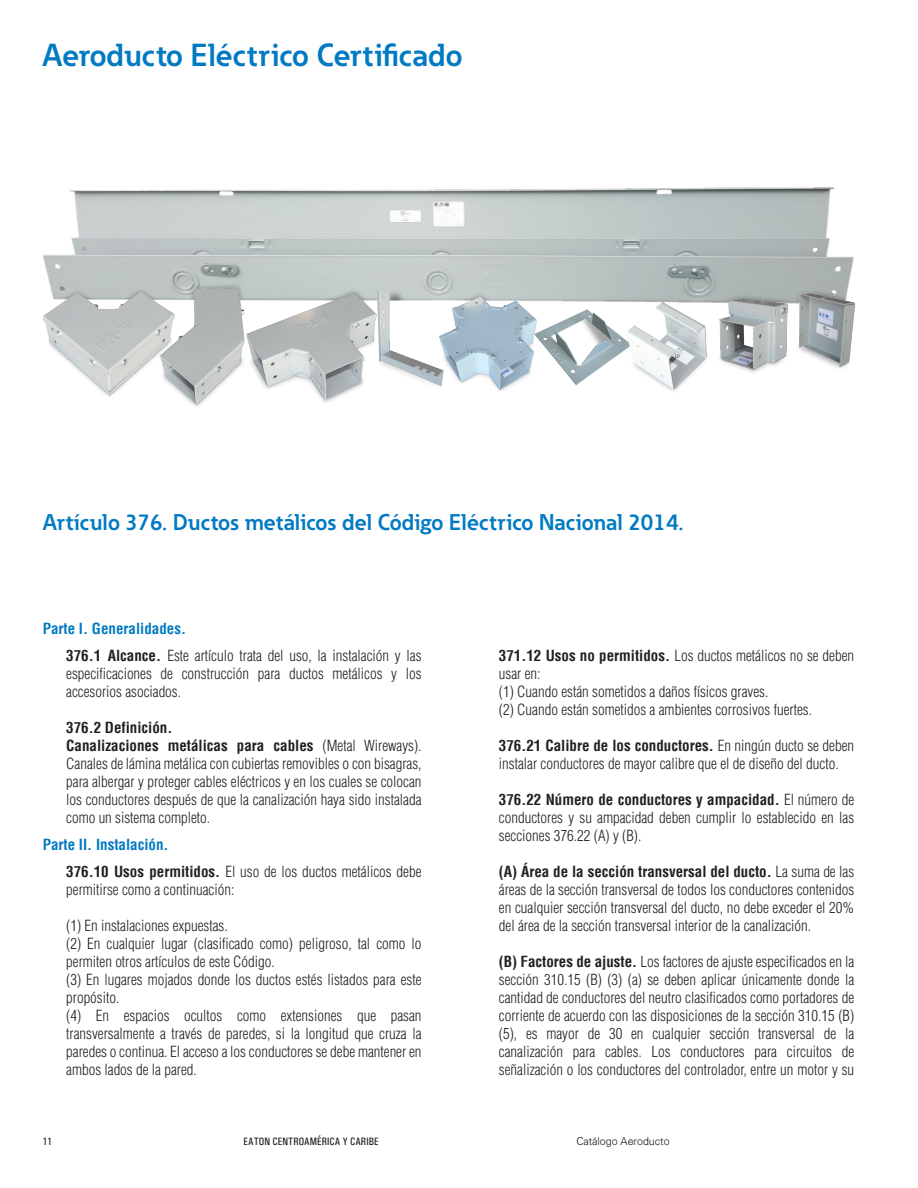
<style>
.page{position:relative;width:918px;height:1188px;background:#fff}
.page>*{position:absolute;margin:0;border:0;box-sizing:border-box;transform-origin:0 0}
.t1{font:700 31.5px "Eaton";color:#007ac2}
.t2{font:700 22.5px "Eaton";color:#007ac2}
.t3{font:300 condensed 15px/18px "Helvetica";color:#231f20}
.t4{font:700 condensed 15px "Helvetica";color:#007ac2}
.t5{font:10.65px "Univers Condensed";color:#231f20}
.t6{font:300 10.65px "Univers";color:#231f20}
.s1{font-weight:700}
</style>
<div class="page">
<img style="left:43px;top:187px;width:811px;height:98px">
<div style="left:529px;top:261px;width:146px;height:41px;background:#b8c2c0"></div>
<img style="left:581px;top:288px;width:94px;height:14px">
<img style="left:58px;top:271px;width:11px;height:14px">
<img style="left:69px;top:271px;width:71px;height:14px">
<img style="left:140px;top:271px;width:127px;height:16px">
<img style="left:267px;top:271px;width:69px;height:16px">
<img style="left:336px;top:271px;width:71px;height:17px">
<img style="left:407px;top:271px;width:138px;height:31px">
<img style="left:675px;top:271px;width:70px;height:32px">
<div style="left:745px;top:271px;width:105px;height:33px;background:#abb2b2"></div>
<img style="left:253px;top:287px;width:129px;height:115px">
<img style="left:43px;top:285px;width:111px;height:111px">
<img style="left:154px;top:282px;width:99px;height:124px">
<img style="left:717px;top:294px;width:74px;height:79px">
<img style="left:795px;top:289px;width:60px;height:79px">
<img style="left:374px;top:288px;width:71px;height:101px">
<img style="left:541px;top:309px;width:81px;height:76px">
<img style="left:622px;top:298px;width:90px;height:93px">
<img style="left:436px;top:292px;width:105px;height:99px">
<h1 class="t1" style="left:43px;top:35px;width:422px">Aeroducto Eléctrico Certificado</h1>
<h2 class="t2" style="left:43px;top:508px;width:643px">Artículo 376. Ductos metálicos del Código Eléctrico Nacional 2014.</h2>
<p class="t4" style="left:43px;top:619px;width:145px">Parte I. Generalidades.</p>
<p class="t3" style="left:66px;top:646px;width:357px;text-align:justify"><span class="s1">376.1 Alcance.</span> Este artículo trata del uso, la instalación y las especificaciones de construcción para ductos metálicos y los accesorios asociados.</p>
<p class="t3" style="left:66px;top:718px;width:357px"><span class="s1">376.2 Definición.<br>Canalizaciones metálicas para cables</span> (Metal Wireways).<br>Canales de lámina metálica con cubiertas removibles o con bisagras, para albergar y proteger cables eléctricos y en los cuales se colocan los conductores después de que la canalización haya sido instalada como un sistema completo.</p>
<p class="t3" style="left:66px;top:862px;width:357px"><span class="s1">376.10 Usos permitidos.</span> El uso de los ductos metálicos debe permitirse como a continuación:</p>
<p class="t3" style="left:66px;top:916px;width:357px">(1) En instalaciones expuestas.<br>(2) En cualquier lugar (clasificado como) peligroso, tal como lo permiten otros artículos de este Código.<br>(3) En lugares mojados donde los ductos estés listados para este propósito.<br>(4) En espacios ocultos como extensiones que pasan transversalmente a través de paredes, si la longitud que cruza la paredes o continua. El acceso a los conductores se debe mantener en ambos lados de la pared.</p>
<p class="t4" style="left:43px;top:835px;width:127px">Parte II. Instalación.</p>
<p class="t3" style="left:499px;top:646px;width:357px"><span class="s1">371.12 Usos no permitidos.</span> Los ductos metálicos no se deben usar en:<br>(1) Cuando están sometidos a daños físicos graves.<br>(2) Cuando están sometidos a ambientes corrosivos fuertes.</p>
<p class="t3" style="left:499px;top:736px;width:357px"><span class="s1">376.21 Calibre de los conductores.</span> En ningún ducto se deben instalar conductores de mayor calibre que el de diseño del ducto.</p>
<p class="t3" style="left:499px;top:790px;width:357px;text-align:justify"><span class="s1">376.22 Número de conductores y ampacidad.</span> El número de conductores y su ampacidad deben cumplir lo establecido en las secciones 376.22 (A) y (B).</p>
<p class="t3" style="left:499px;top:862px;width:357px;text-align:justify"><span class="s1">(A) Área de la sección transversal del ducto.</span> La suma de las áreas de la sección transversal de todos los conductores contenidos en cualquier sección transversal del ducto, no debe exceder el 20% del área de la sección transversal interior de la canalización.</p>
<p class="t3" style="left:499px;top:952px;width:357px;text-align:justify"><span class="s1">(B) Factores de ajuste.</span> Los factores de ajuste especificados en la sección 310.15 (B) (3) (a) se deben aplicar únicamente donde la cantidad de conductores del neutro clasificados como portadores de corriente de acuerdo con las disposiciones de la sección 310.15 (B) (5), es mayor de 30 en cualquier sección transversal de la canalización para cables. Los conductores para circuitos de señalización o los conductores del controlador, entre un motor y su</p>
<p class="t5" style="left:42px;top:1136px;width:11px">11</p>
<p class="t5" style="left:244px;top:1136px;width:137px">EATON CENTROAMÉRICA Y CARIBE</p>
<p class="t6" style="left:576px;top:1135px;width:95px">Catálogo Aeroducto</p>
</div>
